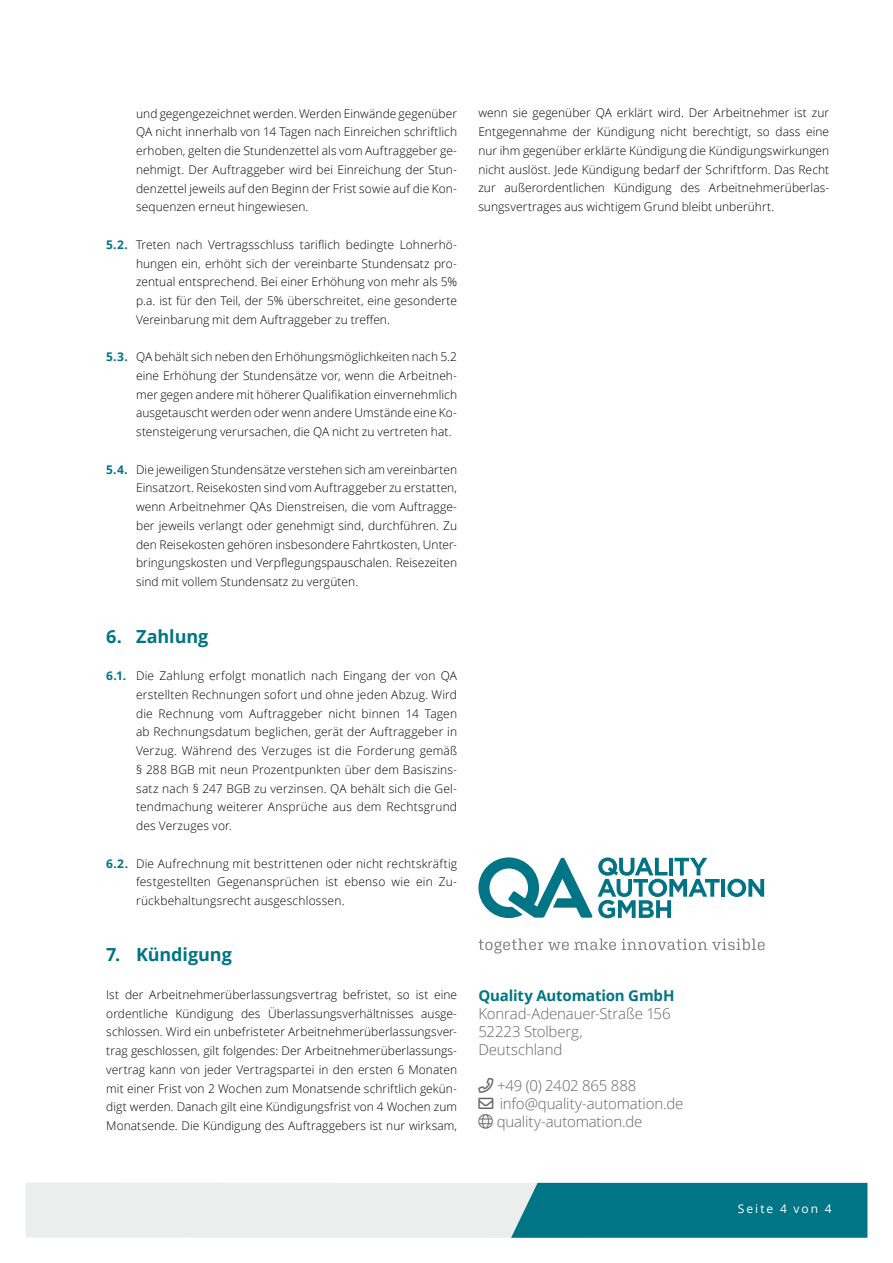
<style>
.page{position:relative;width:893px;height:1263px;background:#fff}
.page>*{position:absolute;margin:0;border:0;box-sizing:border-box;transform-origin:0 0}
.t1{font:700 18px "Open Sans";letter-spacing:-.005em;color:#007585}
.t2{font:300 15px/18px "Open Sans";letter-spacing:-.01em;color:#646567}
.t3{font:700 15px "Open Sans";letter-spacing:-.01em;color:#007585}
.t4{font:300 12px/18.8px "Open Sans";letter-spacing:.005em;color:#000;text-align:justify}
.t5{font:12px "Open Sans";letter-spacing:.165em;color:#fff}
.s1{font-weight:700;color:#007585}
</style>
<div class="page">
<svg style="left:26px;top:1182px;width:841px;height:56px;background:#8ebdc3"></svg>
<svg style="left:478px;top:938px;width:138px;height:15px"></svg>
<svg style="left:622px;top:938px;width:143px;height:12px"></svg>
<hr style="left:721px;top:879px;width:4px;height:18px;background:#007385">
<svg style="left:727px;top:879px;width:37px;height:18px"></svg>
<svg style="left:478px;top:857px;width:242px;height:61px"></svg>
<p class="t4" style="left:136px;top:103px;width:323px">und gegengezeichnet werden. Werden Einwände gegenüber QA nicht innerhalb von 14 Tagen nach Einreichen schriftlich erhoben, gelten die Stundenzettel als vom Auftraggeber ge&shy;nehmigt. Der Auftraggeber wird bei Einreichung der Stun&shy;denzettel jeweils auf den Beginn der Frist sowie auf die Kon&shy;sequenzen erneut hingewiesen.</p>
<p class="t4" style="left:136px;top:235px;width:323px;text-indent:-30px"><span class="s1">5.2.</span> Treten nach Vertragsschluss tariflich bedingte Lohnerhö&shy;hungen ein, erhöht sich der vereinbarte Stundensatz pro&shy;zentual entsprechend. Bei einer Erhöhung von mehr als 5% p.a. ist für den Teil, der 5% überschreitet, eine gesonderte Vereinbarung mit dem Auftraggeber zu treffen.</p>
<p class="t4" style="left:136px;top:347px;width:323px;text-indent:-30px"><span class="s1">5.3.</span> QA behält sich neben den Erhöhungsmöglichkeiten nach 5.2 eine Erhöhung der Stundensätze vor, wenn die Arbeitneh&shy;mer gegen andere mit höherer Qualifikation einvernehmlich ausgetauscht werden oder wenn andere Umstände eine Ko&shy;stensteigerung verursachen, die QA nicht zu vertreten hat.</p>
<p class="t4" style="left:136px;top:460px;width:323px;text-indent:-30px"><span class="s1">5.4.</span> Die jeweiligen Stundensätze verstehen sich am vereinbarten Einsatzort. Reisekosten sind vom Auftraggeber zu erstatten, wenn Arbeitnehmer QAs Dienstreisen, die vom Auftragge&shy;ber jeweils verlangt oder genehmigt sind, durchführen. Zu den Reisekosten gehören insbesondere Fahrtkosten, Unter&shy;bringungskosten und Verpflegungspauschalen. Reisezeiten sind mit vollem Stundensatz zu vergüten.</p>
<h1 class="t1" style="left:106px;top:623px;width:104px">6. Zahlung</h1>
<p class="t4" style="left:136px;top:666px;width:323px;text-indent:-30px"><span class="s1">6.1.</span> Die Zahlung erfolgt monatlich nach Eingang der von QA erstellten Rechnungen sofort und ohne jeden Abzug. Wird die Rechnung vom Auftraggeber nicht binnen 14 Tagen ab Rechnungsdatum beglichen, gerät der Auftraggeber in Verzug. Während des Verzuges ist die Forderung gemäß § 288 BGB mit neun Prozentpunkten über dem Basiszins&shy;satz nach § 247 BGB zu verzinsen. QA behält sich die Gel&shy;tendmachung weiterer Ansprüche aus dem Rechtsgrund des Verzuges vor.</p>
<p class="t4" style="left:136px;top:853px;width:323px;text-indent:-30px"><span class="s1">6.2.</span> Die Aufrechnung mit bestrittenen oder nicht rechtskräftig festgestellten Gegenansprüchen ist ebenso wie ein Zu&shy;rückbehaltungsrecht ausgeschlossen.</p>
<h1 class="t1" style="left:106px;top:942px;width:127px">7. Kündigung</h1>
<p class="t4" style="left:106px;top:985px;width:352px">Ist der Arbeitnehmerüberlassungsvertrag befristet, so ist eine ordentliche Kündigung des Überlassungsverhältnisses ausge&shy;schlossen. Wird ein unbefristeter Arbeitnehmerüberlassungsver&shy;trag geschlossen, gilt folgendes: Der Arbeitnehmerüberlassungs&shy;vertrag kann von jeder Vertragspartei in den ersten 6 Monaten mit einer Frist von 2 Wochen zum Monatsende schriftlich gekün&shy;digt werden. Danach gilt eine Kündigungsfrist von 4 Wochen zum Monatsende. Die Kündigung des Auftraggebers ist nur wirksam,</p>
<p class="t4" style="left:478px;top:103px;width:352px">wenn sie gegenüber QA erklärt wird. Der Arbeitnehmer ist zur Entgegennahme der Kündigung nicht berechtigt, so dass eine nur ihm gegenüber erklärte Kündigung die Kündigungswirkungen nicht auslöst. Jede Kündigung bedarf der Schriftform. Das Recht zur außerordentlichen Kündigung des Arbeitnehmerüberlas&shy;sungsvertrages aus wichtigem Grund bleibt unberührt.</p>
<p class="t3" style="left:478px;top:985px;width:198px">Quality Automation GmbH</p>
<p class="t2" style="left:478px;top:1004px;width:194px">Konrad-Adenauer-Straße 156<br>52223 Stolberg,<br>Deutschland</p>
<p class="t2" style="left:497px;top:1076px;width:141px">+49 (0) 2402 865 888</p>
<p class="t2" style="left:497px;top:1094px;width:188px;text-indent:-18px">→ info@quality-automation.de quality-automation.de</p>
<p class="t5" style="left:738px;top:1200px;width:95px">Seite 4 von 4</p>
</div>
